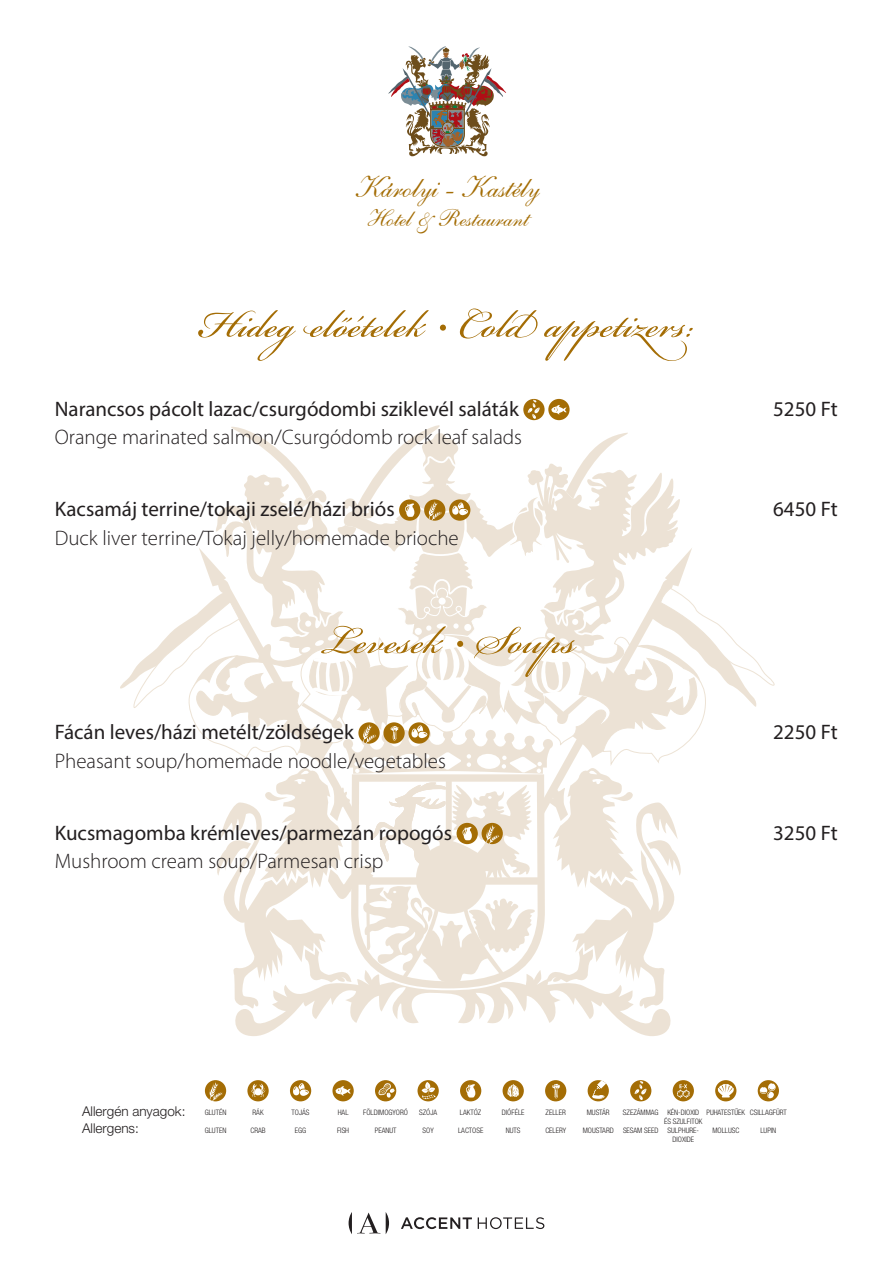
<style>
.page{position:relative;width:893px;height:1263px;background:#fff}
.page>*{position:absolute;margin:0;border:0;box-sizing:border-box;transform-origin:0 0}
.t1{font:60px "Bickham Script Pro";color:#a46d05}
.t2{font:29.7px "Shelley Andante BT";color:#a46d05}
.t3{font:23.85px "Shelley Andante BT";color:#a46d05}
.t4{font:21px "Myriad Pro";color:#231f20}
.t5{font:300 21px "Myriad Pro";color:#231f20}
.t6{font:300 13.5px/16.2px "Helvetica Neue LT Pro";color:#231f20}
.t7{font:300 condensed 7.5px/9px "Helvetica Neue LT Pro";color:#231f20}
</style>
<div class="page">
<svg style="left:349px;top:1212px;width:40px;height:22px"></svg>
<svg style="left:401px;top:1217px;width:71px;height:12px"></svg>
<svg style="left:478px;top:1217px;width:66px;height:12px"></svg>
<svg style="left:388px;top:46px;width:118px;height:110px"></svg>
<svg style="left:131px;top:400px;width:644px;height:636px"></svg>
<div style="left:205px;top:1080px;width:21px;height:21px;background:#a46d05;border-radius:50%"></div>
<svg style="left:209px;top:1081px;width:14px;height:20px"></svg>
<svg style="left:247px;top:1080px;width:22px;height:21px"></svg>
<svg style="left:251px;top:1083px;width:14px;height:14px"></svg>
<div style="left:290px;top:1080px;width:21px;height:21px;background:#a46d05;border-radius:50%"></div>
<svg style="left:293px;top:1083px;width:16px;height:13px"></svg>
<div style="left:332px;top:1080px;width:22px;height:21px;background:#a46d05;border-radius:50%"></div>
<svg style="left:335px;top:1086px;width:16px;height:10px"></svg>
<div style="left:375px;top:1080px;width:21px;height:21px;background:#a46d05;border-radius:50%"></div>
<svg style="left:378px;top:1083px;width:17px;height:15px"></svg>
<svg style="left:417px;top:1080px;width:22px;height:21px"></svg>
<svg style="left:419px;top:1080px;width:17px;height:19px"></svg>
<div style="left:460px;top:1080px;width:21px;height:21px;background:#a46d05;border-radius:50%"></div>
<svg style="left:466px;top:1084px;width:9px;height:13px"></svg>
<div style="left:503px;top:1080px;width:21px;height:21px;background:#a46d05;border-radius:50%"></div>
<svg style="left:507px;top:1084px;width:12px;height:13px"></svg>
<div style="left:545px;top:1080px;width:21px;height:21px;background:#a46d05;border-radius:50%"></div>
<svg style="left:552px;top:1084px;width:8px;height:14px"></svg>
<svg style="left:587px;top:1080px;width:22px;height:22px"></svg>
<div style="left:630px;top:1080px;width:21px;height:21px;background:#a46d05;border-radius:50%"></div>
<svg style="left:634px;top:1081px;width:13px;height:19px"></svg>
<div style="left:673px;top:1080px;width:21px;height:21px;background:#a46d05;border-radius:50%"></div>
<svg style="left:677px;top:1084px;width:13px;height:14px"></svg>
<svg style="left:715px;top:1080px;width:21px;height:21px"></svg>
<svg style="left:718px;top:1084px;width:16px;height:13px"></svg>
<div style="left:758px;top:1080px;width:21px;height:21px;background:#a46d05;border-radius:50%"></div>
<svg style="left:760px;top:1083px;width:16px;height:16px"></svg>
<h2 class="t2" style="left:355px;top:169px;width:186px">Károlyi - Kastély</h2>
<h3 class="t3" style="left:366px;top:203px;width:164px">Hotel &amp; Restaurant</h3>
<h1 class="t1" style="left:199px;top:281px;width:497px">Hideg előételek • Cold appetizers:</h1>
<h3 class="t4" style="left:55px;top:396px;width:466px">Narancsos pácolt lazac/csurgódombi sziklevél saláták</h3>
<h3 class="t4" style="left:773px;top:396px;width:66px">5250 Ft</h3>
<h3 class="t5" style="left:55px;top:424px;width:469px">Orange marinated salmon/Csurgódomb rock leaf salads</h3>
<h3 class="t4" style="left:55px;top:496px;width:341px">Kacsamáj terrine/tokaji zselé/házi briós</h3>
<h3 class="t4" style="left:773px;top:496px;width:66px">6450 Ft</h3>
<h3 class="t5" style="left:55px;top:525px;width:406px">Duck liver terrine/Tokaj jelly/homemade brioche</h3>
<h1 class="t1" style="left:319px;top:597px;width:259px">Levesek • Soups</h1>
<h3 class="t4" style="left:55px;top:719px;width:301px">Fácán leves/házi metélt/zöldségek</h3>
<h3 class="t4" style="left:773px;top:719px;width:66px">2250 Ft</h3>
<h3 class="t5" style="left:55px;top:748px;width:393px">Pheasant soup/homemade noodle/vegetables</h3>
<h3 class="t4" style="left:55px;top:820px;width:399px">Kucsmagomba krémleves/parmezán ropogós</h3>
<h3 class="t4" style="left:773px;top:820px;width:66px">3250 Ft</h3>
<h3 class="t5" style="left:55px;top:848px;width:330px">Mushroom cream soup/Parmesan crisp</h3>
<h3 class="t6" style="left:82px;top:1103px;width:105px">Allergén anyagok:<br>Allergens:</h3>
<p class="t7" style="left:205px;top:1107px;width:23px">GLUTÉN</p>
<p class="t7" style="left:252px;top:1107px;width:13px">RÁK</p>
<p class="t7" style="left:292px;top:1107px;width:19px">TOJÁS</p>
<p class="t7" style="left:338px;top:1107px;width:12px">HAL</p>
<p class="t7" style="left:363px;top:1107px;width:46px">FÖLDIMOGYORÓ</p>
<p class="t7" style="left:419px;top:1107px;width:20px">SZÓJA</p>
<p class="t7" style="left:460px;top:1107px;width:23px">LAKTÓZ</p>
<p class="t7" style="left:502px;top:1107px;width:24px">DIÓFÉLE</p>
<p class="t7" style="left:546px;top:1107px;width:22px">ZELLER</p>
<p class="t7" style="left:587px;top:1107px;width:24px">MUSTÁR</p>
<p class="t7" style="left:664px;top:1107px;width:124px;text-indent:-41px">SZEZÁMMAG KÉN-DIOXID PUHATESTŰEK CSILLAGFÜRT<br>ÉS SZULFITOK</p>
<p class="t7" style="left:205px;top:1125px;width:23px">GLUTEN</p>
<p class="t7" style="left:250px;top:1125px;width:17px">CRAB</p>
<p class="t7" style="left:295px;top:1125px;width:13px">EGG</p>
<p class="t7" style="left:337px;top:1125px;width:14px">FISH</p>
<p class="t7" style="left:375px;top:1125px;width:23px">PEANUT</p>
<p class="t7" style="left:423px;top:1125px;width:13px">SOY</p>
<p class="t7" style="left:458px;top:1125px;width:27px">LACTOSE</p>
<p class="t7" style="left:506px;top:1125px;width:16px">NUTS</p>
<p class="t7" style="left:545px;top:1125px;width:22px">CELERY</p>
<p class="t7" style="left:583px;top:1125px;width:118px">MOUSTARD SESAM SEED SULPHURE-</p>
<p class="t7" style="left:712px;top:1125px;width:28px">MOLLUSC</p>
<p class="t7" style="left:760px;top:1125px;width:17px">LUPIN</p>
<p class="t7" style="left:672px;top:1134px;width:23px">DIOXIDE</p>
</div>
